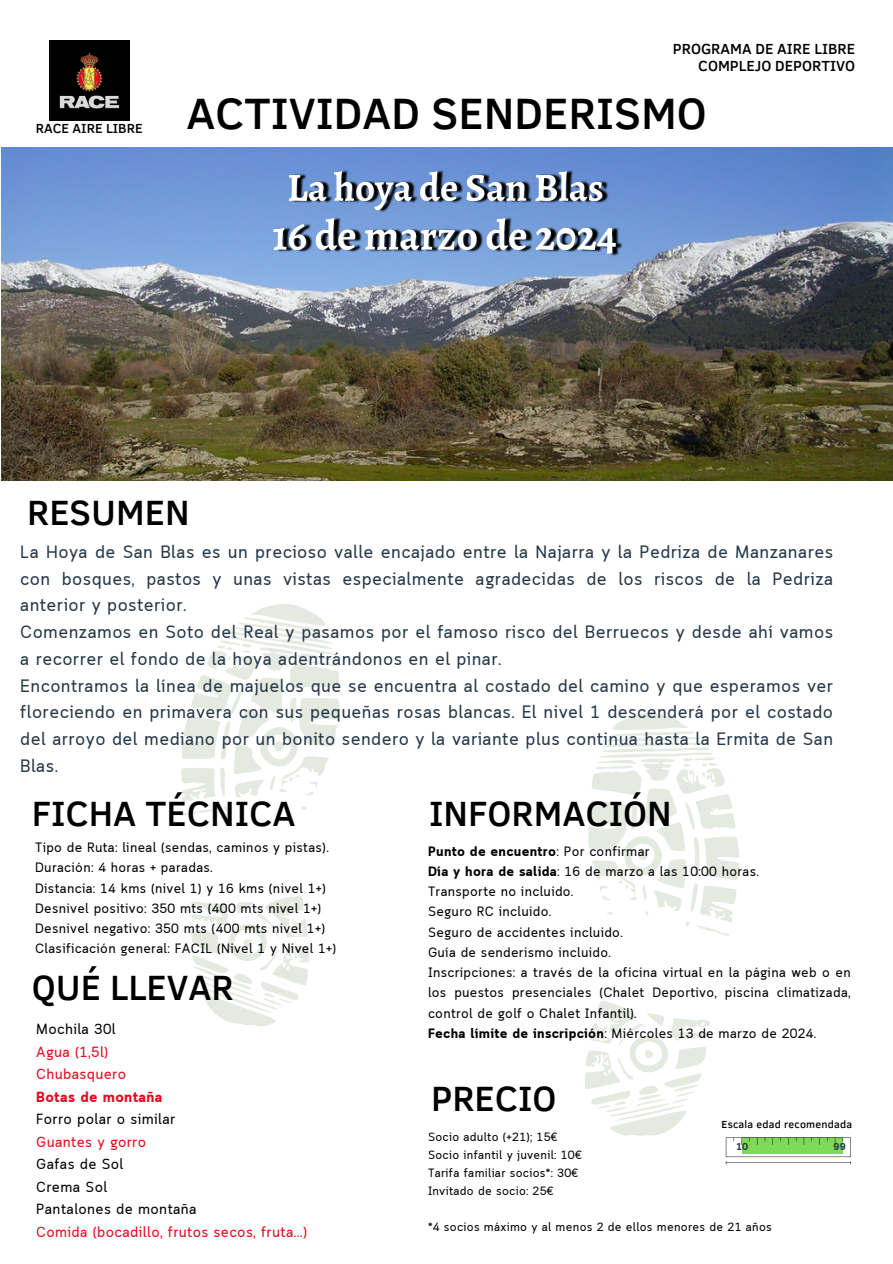
<style>
.page{position:relative;width:893px;height:1264px;background:#fff}
.page>*{position:absolute;margin:0;border:0;box-sizing:border-box;transform-origin:0 0}
.t1{font:500 45px "Clear Sans";color:#000}
.t2{font:500 36px "Clear Sans";color:#000}
.t3{font:500 36px "Clear Sans";color:#020101}
.t4{font:17.85px/26.7px "Cloud";letter-spacing:.02em;color:#253849}
.t5{font:500 15px/16.8px "Clear Sans";color:#000;text-align:right}
.t6{font:14.7px "Cloud";letter-spacing:.02em;color:#e00b1f}
.t7{font:14.7px "Cloud";letter-spacing:.02em;color:#020101}
.t8{font:700 14.7px "Cloud";letter-spacing:.02em;color:#e00b1f}
.t9{font:13.5px/20.2px "Cloud";letter-spacing:.02em;color:#020101;text-align:justify}
.t10{font:13.5px "Cloud";letter-spacing:.02em;color:#000}
.t11{font:700 13.5px "Cloud";letter-spacing:.02em;color:#020101}
.t12{font:500 13.5px "Clear Sans";color:#000}
.t13{font:12px "Cloud";letter-spacing:.02em;color:#020101}
.t14{font:500 10.5px "Clear Sans";letter-spacing:.025em;color:#000}
.t15{font:700 10.05px "Cloud";color:#253849}
.s1{font-weight:400}
.s2{font-weight:700}
</style>
<div class="page">
<svg style="left:181px;top:604px;width:159px;height:423px"></svg>
<img style="left:49px;top:41px;width:80px;height:80px">
<svg style="left:585px;top:713px;width:154px;height:423px"></svg>
<svg style="left:725px;top:1137px;width:125px;height:27px"></svg>
<img style="left:2px;top:147px;width:890px;height:333px">
<img style="left:287px;top:161px;width:324px;height:46px">
<img style="left:272px;top:207px;width:352px;height:58px">
<h6 class="t12" style="left:36px;top:118px;width:108px">RACE AIRE LIBRE</h6>
<h3 class="t5" style="left:673px;top:40px;width:184px">PROGRAMA DE AIRE LIBRE<br>COMPLEJO DEPORTIVO</h3>
<h1 class="t1" style="left:186px;top:80px;width:522px">ACTIVIDAD SENDERISMO</h1>
<h5 class="t2" style="left:27px;top:486px;width:164px">RESUMEN</h5>
<h6 class="t4" style="left:20px;top:540px;width:814px">La Hoya de San Blas es un precioso valle encajado entre la Najarra y la Pedriza de Manzanares con bosques, pastos y unas vistas especialmente agradecidas de los riscos de la Pedriza anterior y posterior.<br>Comenzamos en Soto del Real y pasamos por el famoso risco del Berruecos y desde ahí vamos a recorrer el fondo de la hoya adentrándonos en el pinar.<br>Encontramos la línea de majuelos que se encuentra al costado del camino y que esperamos ver floreciendo en primavera con sus pequeñas rosas blancas. El nivel 1 descenderá por el costado del arroyo del mediano por un bonito sendero y la variante plus continua hasta la Ermita de San Blas.</h6>
<h3 class="t2" style="left:32px;top:787px;width:265px">FICHA TÉCNICA</h3>
<h3 class="t10" style="left:35px;top:839px;width:295px">Tipo de Ruta: lineal (sendas, caminos y pistas).</h3>
<p class="t10" style="left:35px;top:860px;width:179px">Duración: 4 horas + paradas.</p>
<p class="t10" style="left:35px;top:880px;width:292px">Distancia: 14 kms (nivel 1) y 16 kms (nivel 1+)</p>
<p class="t10" style="left:35px;top:900px;width:288px">Desnivel positivo: 350 mts (400 mts nivel 1+)</p>
<p class="t10" style="left:35px;top:920px;width:291px">Desnivel negativo: 350 mts (400 mts nivel 1+)</p>
<p class="t10" style="left:35px;top:941px;width:302px">Clasificación general: FACIL (Nivel 1 y Nivel 1+)</p>
<p class="t3" style="left:32px;top:961px;width:203px">QUÉ LLEVAR</p>
<p class="t7" style="left:36px;top:1020px;width:81px">Mochila 30l</p>
<p class="t6" style="left:36px;top:1042px;width:74px">Agua (1,5l)</p>
<p class="t6" style="left:36px;top:1065px;width:91px">Chubasquero</p>
<p class="t8" style="left:36px;top:1087px;width:128px">Botas de montaña</p>
<p class="t7" style="left:36px;top:1110px;width:141px">Forro polar o similar</p>
<p class="t6" style="left:36px;top:1132px;width:111px">Guantes y gorro</p>
<p class="t7" style="left:36px;top:1155px;width:89px">Gafas de Sol</p>
<p class="t7" style="left:36px;top:1177px;width:72px">Crema Sol</p>
<p class="t7" style="left:36px;top:1200px;width:162px">Pantalones de montaña</p>
<p class="t6" style="left:36px;top:1222px;width:272px">Comida (bocadillo, frutos secos, fruta...)</p>
<h3 class="t2" style="left:429px;top:787px;width:244px">INFORMACIÓN</h3>
<p class="t11" style="left:428px;top:843px;width:223px">Punto de encuentro<span class="s1">: Por confirmar</span></p>
<p class="t9" style="left:428px;top:862px;width:332px"><span class="s2">Día y hora de salida</span>: 16 de marzo a las 10:00 horas.</p>
<p class="t9" style="left:428px;top:882px;width:147px">Transporte no incluido.</p>
<p class="t9" style="left:428px;top:902px;width:125px">Seguro RC incluido.</p>
<p class="t9" style="left:428px;top:923px;width:196px">Seguro de accidentes incluido.</p>
<p class="t9" style="left:428px;top:943px;width:184px">Guía de senderismo incluido.</p>
<p class="t9" style="left:428px;top:963px;width:424px">Inscripciones: a través de la oficina virtual en la página web o en los puestos presenciales (Chalet Deportivo, piscina climatizada, control de golf o Chalet Infantil).</p>
<p class="t9" style="left:428px;top:1024px;width:390px"><span class="s2">Fecha límite de inscripción</span>: Miércoles 13 de marzo de 2024.</p>
<p class="t3" style="left:431px;top:1072px;width:127px">PRECIO</p>
<p class="t14" style="left:721px;top:1117px;width:132px">Escala edad recomendada</p>
<h3 class="t15" style="left:736px;top:1140px;width:14px">10</h3>
<p class="t15" style="left:833px;top:1140px;width:14px">99</p>
<p class="t13" style="left:428px;top:1129px;width:131px">Socio adulto (+21); 15€</p>
<p class="t13" style="left:428px;top:1147px;width:155px">Socio infantil y juvenil: 10€</p>
<p class="t13" style="left:428px;top:1165px;width:152px">Tarifa familiar socios*: 30€</p>
<p class="t13" style="left:428px;top:1183px;width:127px">Invitado de socio: 25€</p>
<p class="t13" style="left:428px;top:1219px;width:345px">*4 socios máximo y al menos 2 de ellos menores de 21 años</p>
</div>
